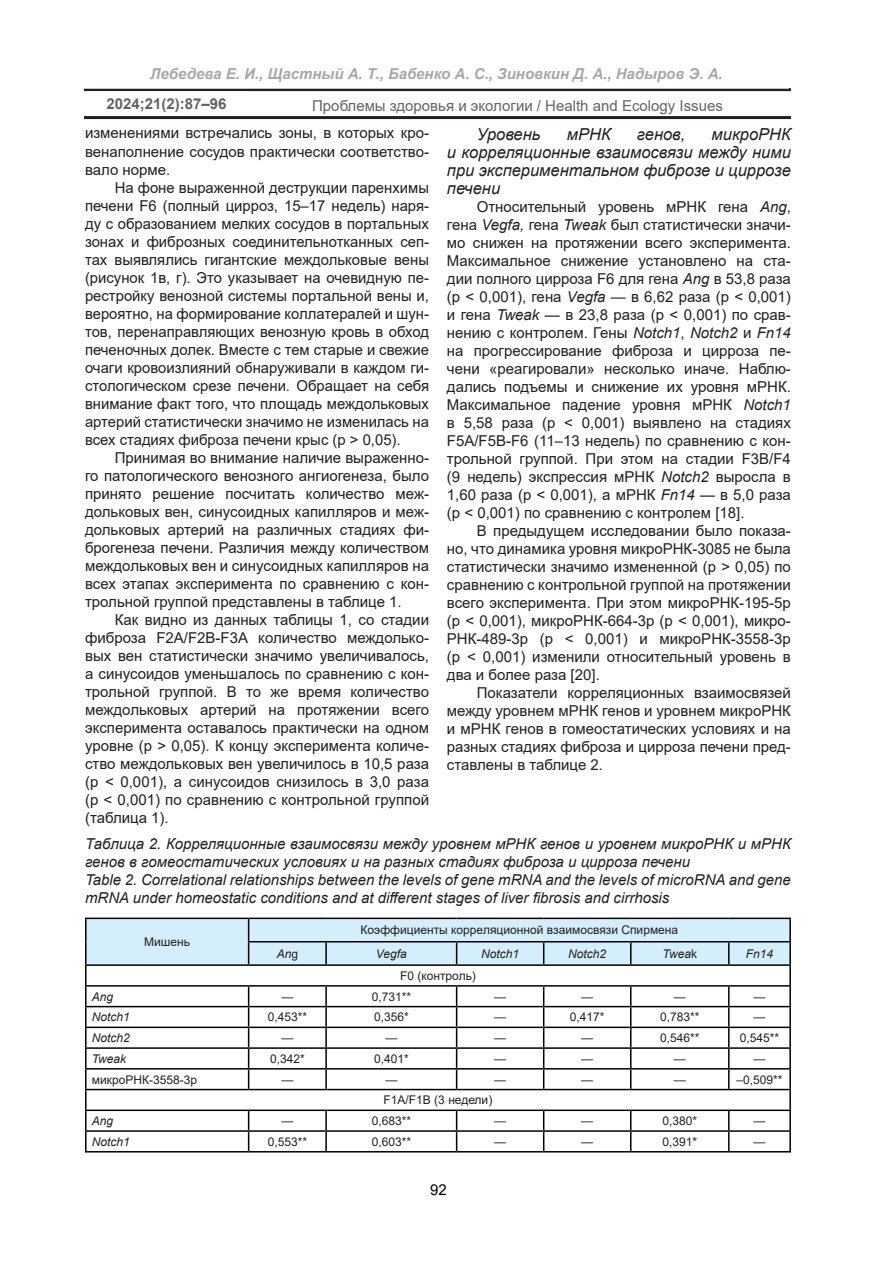
<style>
.page{position:relative;width:893px;height:1263px;background:#fff}
.page>*{position:absolute;margin:0;border:0;box-sizing:border-box;transform-origin:0 0}
.СЛУЧАЙ{font:italic 16.5px/18px "Arial";color:#231f20;text-align:justify}
.Текст{font:15px/18px "Arial";color:#231f20;text-align:justify}
.Таблица_заголовок{font:italic 15px/18px "Arial";color:#231f20}
.t1{font:italic 700 15px "Arial";color:#808285}
.t2{font:700 15px "Arial";color:#231f20}
.t3{font:15px "Arial";color:#000}
.t4{font:12px "Arial";color:#231f20}
.t5{font:italic 12px "Arial";color:#231f20}
.s1{font-style:italic}
.s2{font-style:normal}
</style>
<div class="page">
<hr style="left:84px;top:116px;width:707px;height:3px;background:#231f20">
<hr style="left:84px;top:88px;width:707px;height:3px;background:#231f20">
<div style="left:83px;top:61px;width:706px;height:28px;background:#fff"></div>
<hr style="left:85px;top:917px;width:164px;height:2px;background:#000">
<hr style="left:249px;top:917px;width:77px;height:2px;background:#000">
<hr style="left:326px;top:917px;width:131px;height:2px;background:#000">
<hr style="left:457px;top:917px;width:87px;height:2px;background:#000">
<hr style="left:544px;top:917px;width:87px;height:2px;background:#000">
<hr style="left:631px;top:917px;width:98px;height:2px;background:#000">
<hr style="left:729px;top:917px;width:62px;height:2px;background:#000">
<svg style="left:85px;top:918px;width:706px;height:233px"></svg>
<hr style="left:85px;top:1151px;width:164px;height:1px;background:#000">
<hr style="left:249px;top:1151px;width:77px;height:1px;background:#000">
<hr style="left:326px;top:1151px;width:131px;height:1px;background:#000">
<hr style="left:457px;top:1151px;width:87px;height:1px;background:#000">
<hr style="left:544px;top:1151px;width:87px;height:1px;background:#000">
<hr style="left:631px;top:1151px;width:98px;height:1px;background:#000">
<hr style="left:729px;top:1151px;width:62px;height:1px;background:#000">
<p class="t1" style="left:150px;top:64px;width:574px">Лебедева Е. И., Щастный А. Т., Бабенко А. С., Зиновкин Д. А., Надыров Э. А.</p>
<p class="t2" style="left:106px;top:93px;width:122px">2024;21(2):87–96</p>
<p class="Текст" style="left:85px;top:124px;width:345px">изменениями встречались зоны, в которых кро&shy;венаполнение сосудов практически соответство&shy;вало норме.</p>
<p class="Текст" style="left:85px;top:178px;width:345px;text-indent:30px">На фоне выраженной деструкции паренхимы печени F6 (полный цирроз, 15–17 недель) наря&shy;ду с образованием мелких сосудов в портальных зонах и фиброзных соединительнотканных сеп&shy;тах выявлялись гигантские междольковые вены (рисунок 1в, г). Это указывает на очевидную пе&shy;рестройку венозной системы портальной вены и, вероятно, на формирование коллатералей и шун&shy;тов, перенаправляющих венозную кровь в обход печеночных долек. Вместе с тем старые и свежие очаги кровоизлияний обнаруживали в каждом ги&shy;стологическом срезе печени. Обращает на себя внимание факт того, что площадь междольковых артерий статистически значимо не изменилась на всех стадиях фиброза печени крыс (р &gt; 0,05).</p>
<p class="Текст" style="left:85px;top:448px;width:345px;text-indent:30px">Принимая во внимание наличие выраженно&shy;го патологического венозного ангиогенеза, было принято решение посчитать количество меж&shy;дольковых вен, синусоидных капилляров и меж&shy;дольковых артерий на различных стадиях фи&shy;брогенеза печени. Различия между количеством междольковых вен и синусоидных капилляров на всех этапах эксперимента по сравнению с кон&shy;трольной группой представлены в таблице 1.</p>
<p class="Текст" style="left:85px;top:610px;width:346px;text-indent:30px">Как видно из данных таблицы 1, со стадии фиброза F2А/F2В-F3А количество междолько&shy;вых вен статистически значимо увеличивалось, а синусоидов уменьшалось по сравнению с кон&shy;трольной группой. В то же время количество междольковых артерий на протяжении всего эксперимента оставалось практически на одном уровне (р &gt; 0,05). К концу эксперимента количе&shy;ство междольковых вен увеличилось в 10,5 раза (p &lt; 0,001), а синусоидов снизилось в 3,0 раза (p &lt; 0,001) по сравнению с контрольной группой (таблица 1).</p>
<p class="Текст" style="left:312px;top:96px;width:412px">Проблемы здоровья и экологии / Health and Ecology Issues</p>
<p class="СЛУЧАЙ" style="left:447px;top:125px;width:345px;text-indent:265px">микроРНК и корреляционные взаимосвязи между ними при экспериментальном фиброзе и циррозе печени</p>
<p class="Текст" style="left:447px;top:197px;width:345px;text-indent:30px">Относительный уровень мРНК гена <span class="s1">Ang</span>, гена <span class="s1">Vegfa,</span> гена <span class="s1">Tweak</span> был статистически значи&shy;мо снижен на протяжении всего эксперимента.<br>Максимальное снижение установлено на ста&shy;дии полного цирроза F6 для гена <span class="s1">Ang</span> в 53,8 раза (р &lt; 0,001), гена <span class="s1">Vegfa</span> — в 6,62 раза (р &lt; 0,001) и гена <span class="s1">Tweak —</span> в 23,8 раза (р &lt; 0,001) по срав&shy;нению с контролем. Гены <span class="s1">Notch1</span>, <span class="s1">Notch2</span> и <span class="s1">Fn14 </span>на прогрессирование фиброза и цирроза пе&shy;чени «реагировали» несколько иначе. Наблю&shy;дались подъемы и снижение их уровня мРНК.<br>Максимальное падение уровня мРНК <span class="s1">Notch1 </span>в 5,58 раза (p &lt; 0,001) выявлено на стадиях F5А/F5В-F6 (11–13 недель) по сравнению с кон&shy;трольной группой. При этом на стадии F3В/F4 (9 недель) экспрессия мРНК <span class="s1">Notch2</span> выросла в 1,60 раза (p &lt; 0,001), а мРНК <span class="s1">Fn14 —</span> в 5,0 раза (p &lt; 0,001) по сравнению с контролем [18].</p>
<p class="Текст" style="left:447px;top:521px;width:345px;text-indent:30px">В предыдущем исследовании было показа&shy;но, что динамика уровня микроРНК-3085 не была статистически значимо измененной (р &gt; 0,05) по сравнению с контрольной группой на протяжении всего эксперимента. При этом микроРНК-195-5р (p &lt; 0,001), микроРНК-664-3р (p &lt; 0,001), микро-РНК-489-3р (p &lt; 0,001) и микроРНК-3558-3р (p &lt; 0,001) изменили относительный уровень в два и более раза [20].</p>
<p class="Текст" style="left:447px;top:683px;width:346px;text-indent:30px">Показатели корреляционных взаимосвязей между уровнем мРНК генов и уровнем микроРНК и мРНК генов в гомеостатических условиях и на разных стадиях фиброза и цирроза печени пред&shy;ставлены в таблице 2.</p>
<p class="СЛУЧАЙ" style="left:477px;top:125px;width:65px">Уровень</p>
<p class="СЛУЧАЙ" style="left:567px;top:125px;width:45px">мРНК</p>
<p class="СЛУЧАЙ" style="left:637px;top:125px;width:50px">генов,</p>
<p class="Таблица_заголовок" style="left:85px;top:835px;width:707px">Таблица 2. Корреляционные взаимосвязи между уровнем мРНК генов и уровнем микроРНК и мРНК генов в гомеостатических условиях и на разных стадиях фиброза и цирроза печени</p>
<p class="Таблица_заголовок" style="left:85px;top:871px;width:707px">Table 2. Correlational relationships between the levels of gene mRNA and the levels of microRNA and gene mRNA under homeostatic conditions and at different stages of liver fibrosis and cirrhosis</p>
<p class="t4" style="left:144px;top:934px;width:47px">Мишень</p>
<p class="t4" style="left:361px;top:922px;width:319px">Коэффициенты корреляционной взаимосвязи Спирмена</p>
<p class="t5" style="left:277px;top:946px;width:23px">An<span class="s2">g</span></p>
<p class="t5" style="left:376px;top:946px;width:32px">Vegfa</p>
<p class="t5" style="left:481px;top:946px;width:40px">Notch1</p>
<p class="t5" style="left:568px;top:946px;width:40px">Notch2</p>
<p class="t5" style="left:663px;top:946px;width:36px">Twea<span class="s2">k</span></p>
<p class="t5" style="left:746px;top:946px;width:29px">Fn14</p>
<p class="t4" style="left:400px;top:967px;width:77px">F0 (контроль)</p>
<p class="t5" style="left:92px;top:989px;width:23px">Ang</p>
<p class="t4" style="left:281px;top:988px;width:13px">—</p>
<p class="t4" style="left:372px;top:988px;width:41px">0,731**</p>
<p class="t4" style="left:494px;top:988px;width:13px">—</p>
<p class="t4" style="left:581px;top:988px;width:13px">—</p>
<p class="t4" style="left:674px;top:988px;width:13px">—</p>
<p class="t4" style="left:753px;top:988px;width:13px">—</p>
<p class="t5" style="left:92px;top:1009px;width:40px">Notch1</p>
<p class="t4" style="left:268px;top:1009px;width:41px">0,453**</p>
<p class="t4" style="left:374px;top:1009px;width:36px">0,356*</p>
<p class="t4" style="left:494px;top:1009px;width:13px">—</p>
<p class="t4" style="left:570px;top:1009px;width:36px">0,417*</p>
<p class="t4" style="left:660px;top:1009px;width:41px">0,783**</p>
<p class="t4" style="left:753px;top:1009px;width:13px">—</p>
<p class="t5" style="left:92px;top:1030px;width:40px">Notch2</p>
<p class="t4" style="left:281px;top:1029px;width:13px">—</p>
<p class="t4" style="left:385px;top:1029px;width:13px">—</p>
<p class="t4" style="left:494px;top:1029px;width:13px">—</p>
<p class="t4" style="left:581px;top:1029px;width:13px">—</p>
<p class="t4" style="left:660px;top:1029px;width:41px">0,546**</p>
<p class="t4" style="left:740px;top:1029px;width:41px">0,545**</p>
<p class="t5" style="left:92px;top:1051px;width:36px">Tweak</p>
<p class="t4" style="left:270px;top:1050px;width:36px">0,342*</p>
<p class="t4" style="left:374px;top:1050px;width:36px">0,401*</p>
<p class="t4" style="left:494px;top:1050px;width:13px">—</p>
<p class="t4" style="left:581px;top:1050px;width:13px">—</p>
<p class="t4" style="left:674px;top:1050px;width:13px">—</p>
<p class="t4" style="left:753px;top:1050px;width:13px">—</p>
<p class="t4" style="left:92px;top:1071px;width:107px">микроРНК-3558-3р</p>
<p class="t4" style="left:281px;top:1071px;width:13px">—</p>
<p class="t4" style="left:385px;top:1071px;width:13px">—</p>
<p class="t4" style="left:494px;top:1071px;width:13px">—</p>
<p class="t4" style="left:581px;top:1071px;width:13px">—</p>
<p class="t4" style="left:674px;top:1071px;width:13px">—</p>
<p class="t4" style="left:736px;top:1071px;width:48px">–0,509**</p>
<p class="t4" style="left:384px;top:1092px;width:110px">F1А/F1В (3 недели)</p>
<p class="t5" style="left:92px;top:1113px;width:23px">Ang</p>
<p class="t4" style="left:281px;top:1112px;width:13px">—</p>
<p class="t4" style="left:372px;top:1112px;width:41px">0,683**</p>
<p class="t4" style="left:494px;top:1112px;width:13px">—</p>
<p class="t4" style="left:581px;top:1112px;width:13px">—</p>
<p class="t4" style="left:662px;top:1112px;width:36px">0,380*</p>
<p class="t4" style="left:753px;top:1112px;width:13px">—</p>
<p class="t5" style="left:92px;top:1134px;width:40px">Notch1</p>
<p class="t4" style="left:268px;top:1133px;width:41px">0,553**</p>
<p class="t4" style="left:372px;top:1133px;width:41px">0,603**</p>
<p class="t4" style="left:494px;top:1133px;width:13px">—</p>
<p class="t4" style="left:581px;top:1133px;width:13px">—</p>
<p class="t4" style="left:662px;top:1133px;width:36px">0,391*</p>
<p class="t4" style="left:753px;top:1133px;width:13px">—</p>
<p class="t3" style="left:430px;top:1179px;width:18px">92</p>
</div>
